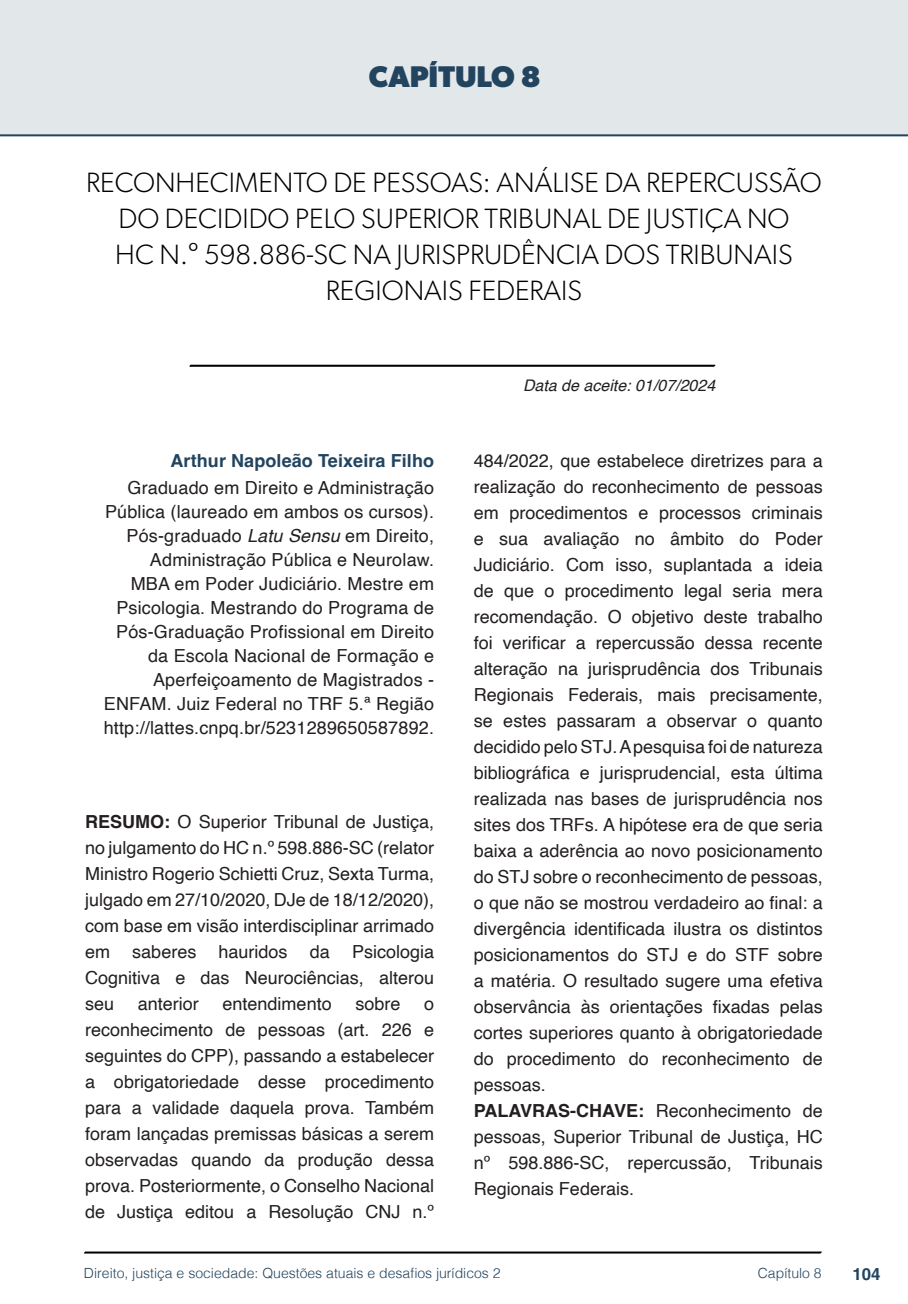
<style>
.page{position:relative;width:908px;height:1304px;background:#fff}
.page>*{position:absolute;margin:0;border:0;box-sizing:border-box;transform-origin:0 0}
.capítulos{font:700 30px "Gibson";color:#23445f}
.nome_artigos{font:300 28px/36px "Gibson";color:#000;text-align:center}
.Resumos_e_PC_TXT{font:18px/26px "Helvetica";color:#231f20;text-align:justify}
.info_autores{font:18px/24px "Helvetica";letter-spacing:.01em;color:#231f20;text-align:right}
.nome_autores{font:700 18px "Helvetica";letter-spacing:.005em;color:#23445f}
.t1{font:700 16.8px "Helvetica";color:#23445f}
.t2{font:italic 16px "Helvetica";color:#231f20}
.t3{font:300 14px "Helvetica";color:#23445f}
.s1{font-style:italic}
.s2{font-weight:700}
</style>
<div class="page">
<svg style="left:84px;top:1251px;width:737px;height:3px;background:#515151"></svg>
<div style="left:0;top:0;width:907px;height:136px;background:#e2e7e9"></div>
<svg style="left:189px;top:364px;width:526px;height:3px;background:#4f4f4f"></svg>
<div style="left:44px;top:72px;width:68px;height:61px;background:#e2e7e9"></div>
<p class="capítulos" style="left:369px;top:58px;width:173px">CAPÍTULO 8</p>
<p class="nome_artigos" style="left:86px;top:165px;width:736px">RECONHECIMENTO DE PESSOAS: ANÁLISE DA REPERCUSSÃO DO DECIDIDO PELO SUPERIOR TRIBUNAL DE JUSTIÇA NO<br>HC N.º 598.886-SC NA JURISPRUDÊNCIA DOS TRIBUNAIS REGIONAIS FEDERAIS</p>
<p class="nome_autores" style="left:170px;top:450px;width:265px">Arthur Napoleão Teixeira Filho</p>
<p class="info_autores" style="left:104px;top:477px;width:331px">Graduado em Direito e Administração Pública (laureado em ambos os cursos).<br>Pós-graduado <span class="s1">Latu Sensu</span> em Direito, Administração Pública e Neurolaw.<br>MBA em Poder Judiciário. Mestre em Psicologia. Mestrando do Programa de Pós-Graduação Profissional em Direito da Escola Nacional de Formação e Aperfeiçoamento de Magistrados - ENFAM. Juiz Federal no TRF 5.ª Região</p>
<p class="info_autores" style="left:104px;top:717px;width:332px">http://lattes.cnpq.br/5231289650587892.</p>
<p class="Resumos_e_PC_TXT" style="left:85px;top:810px;width:350px"><span class="s2">RESUMO:</span> O Superior Tribunal de Justiça, no julgamento do HC n.º 598.886-SC (relator Ministro Rogerio Schietti Cruz, Sexta Turma, julgado em 27/10/2020, DJe de 18/12/2020), com base em visão interdisciplinar arrimado em saberes hauridos da Psicologia Cognitiva e das Neurociências, alterou seu</p>
<p class="Resumos_e_PC_TXT" style="left:138px;top:992px;width:63px">anterior</p>
<p class="Resumos_e_PC_TXT" style="left:222px;top:992px;width:111px">entendimento</p>
<p class="Resumos_e_PC_TXT" style="left:355px;top:992px;width:47px">sobre</p>
<p class="Resumos_e_PC_TXT" style="left:85px;top:992px;width:350px;text-indent:339px">o reconhecimento de pessoas (art. 226 e seguintes do CPP), passando a estabelecer a obrigatoriedade desse procedimento para a validade daquela prova. Também foram lançadas premissas básicas a serem observadas quando da produção dessa prova. Posteriormente, o Conselho Nacional de Justiça editou a Resolução CNJ n.º</p>
<p class="t2" style="left:523px;top:373px;width:194px">Data de aceite: 01/07/2024</p>
<p class="Resumos_e_PC_TXT" style="left:473px;top:448px;width:350px">484/2022, que estabelece diretrizes para a realização do reconhecimento de pessoas em procedimentos e processos criminais e sua avaliação no âmbito do Poder Judiciário. Com isso, suplantada a ideia de que o procedimento legal seria mera recomendação. O objetivo deste trabalho foi verificar a repercussão dessa recente alteração na jurisprudência dos Tribunais Regionais Federais, mais precisamente, se estes passaram a observar o quanto decidido pelo STJ. A pesquisa foi de natureza bibliográfica e jurisprudencial, esta última realizada nas bases de jurisprudência nos sites dos TRFs. A hipótese era de que seria baixa a aderência ao novo posicionamento do STJ sobre o reconhecimento de pessoas, o que não se mostrou verdadeiro ao final: a divergência identificada ilustra os distintos posicionamentos do STJ e do STF sobre a matéria. O resultado sugere uma efetiva observância às orientações fixadas pelas cortes superiores quanto à obrigatoriedade do procedimento do reconhecimento de pessoas.</p>
<p class="Resumos_e_PC_TXT" style="left:473px;top:1098px;width:350px"><span class="s2">PALAVRAS-CHAVE:</span> Reconhecimento de pessoas, Superior Tribunal de Justiça, HC nº 598.886-SC, repercussão, Tribunais Regionais Federais.</p>
<p class="t3" style="left:84px;top:1261px;width:418px">Direito, justiça e sociedade: Questões atuais e desafios jurídicos 2</p>
<p class="t3" style="left:757px;top:1261px;width:65px">Capítulo 8</p>
<p class="t1" style="left:851px;top:1264px;width:30px">104</p>
</div>
